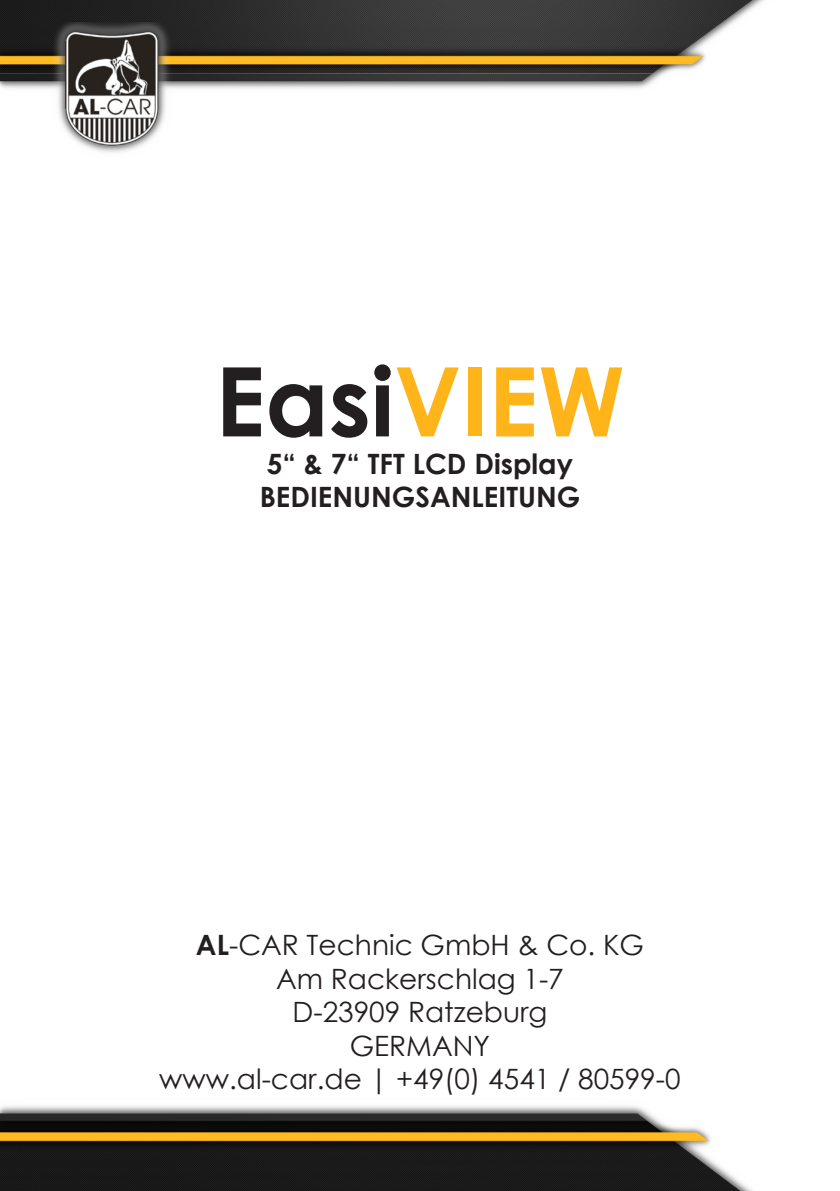
<style>
.page{position:relative;width:840px;height:1191px;background:#fff}
.page>*{position:absolute;margin:0;border:0;box-sizing:border-box;transform-origin:0 0}
.t1{font:700 96px "Century Gothic";color:#231f20}
.t2{font:28px "Century Gothic";color:#231f20}
.t3{font:700 28px "Century Gothic";color:#231f20}
.s1{color:#ffb419}
.s2{font-weight:700}
</style>
<div class="page">
<img style="left:0;top:0;width:764px;height:89px">
<img style="left:0;top:1106px;width:752px;height:85px">
<img style="left:50px;top:23px;width:124px;height:130px">
<p class="t1" style="left:215px;top:329px;width:410px">Easi<span class="s1">VIEW</span></p>
<p class="t3" style="left:267px;top:442px;width:307px">5“ &amp; 7“ TFT LCD Display</p>
<p class="t3" style="left:259px;top:476px;width:322px">BEDIENUNGSANLEITUNG</p>
<p class="t2" style="left:196px;top:925px;width:449px"><span class="s2">AL</span>-CAR Technic GmbH &amp; Co. KG</p>
<p class="t2" style="left:276px;top:959px;width:289px">Am Rackerschlag 1-7</p>
<p class="t2" style="left:292px;top:992px;width:256px">D-23909 Ratzeburg</p>
<p class="t2" style="left:349px;top:1026px;width:142px">GERMANY</p>
<p class="t2" style="left:159px;top:1059px;width:522px">www.al-car.de | +49(0) 4541 / 80599-0</p>
</div>
